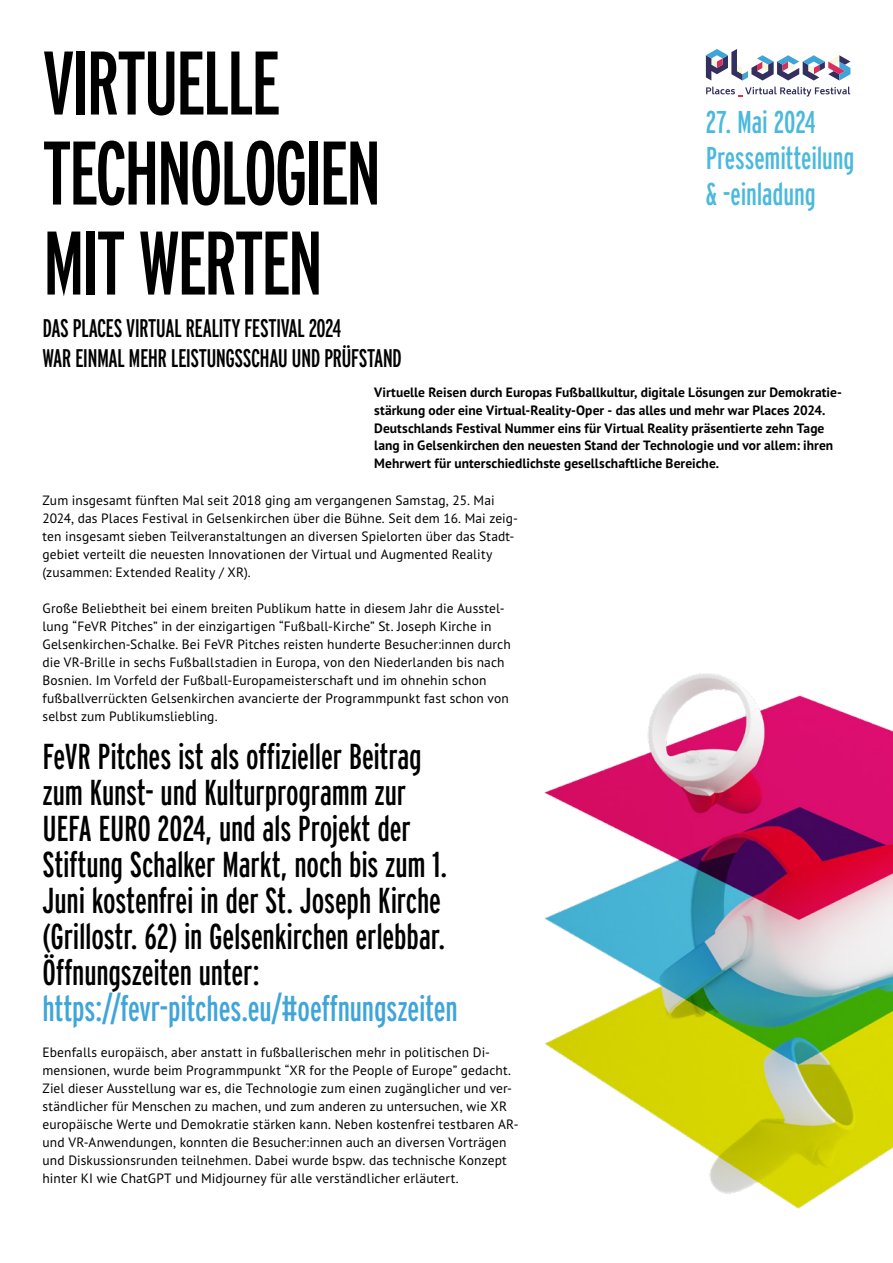
<style>
.page{position:relative;width:893px;height:1263px;background:#fff}
.page>*{position:absolute;margin:0;border:0;box-sizing:border-box;transform-origin:0 0}
.t1{font:90px/90px "Interstate Compressed";letter-spacing:-.035em;color:#000}
.t2{font:36px/36px "Interstate Compressed";letter-spacing:-.005em;color:#000}
.t3{font:36px "Interstate Compressed";letter-spacing:-.005em;color:#3fa5d9}
.t4{font:31.5px/36px "Interstate Compressed";letter-spacing:-.005em;color:#4bb9dc}
.t5{font:25.5px/30px "Interstate Compressed";letter-spacing:-.025em;color:#000}
.t6{font:13.5px/18px "PT Sans Pro";letter-spacing:.01em;color:#000}
.t7{font:700 13.5px/18px "PT Sans Pro";letter-spacing:.005em;color:#000}
</style>
<div class="page">
<img style="left:544px;top:673px;width:349px;height:536px">
<svg style="left:706px;top:49px;width:144px;height:32px"></svg>
<svg style="left:706px;top:87px;width:144px;height:10px"></svg>
<h1 class="t1" style="left:43px;top:37px;width:341px">VIRTUELLE<br>TECHNOLOGIEN<br>MIT WERTEN</h1>
<h3 class="t5" style="left:43px;top:312px;width:361px">DAS PLACES VIRTUAL REALITY FESTIVAL 2024<br>WAR EINMAL MEHR LEISTUNGSSCHAU UND PRÜFSTAND</h3>
<h3 class="t4" style="left:706px;top:103px;width:150px">27. Mai 2024<br>Pressemitteilung &amp; -einladung</h3>
<p class="t7" style="left:374px;top:382px;width:469px">Virtuelle Reisen durch Europas Fußballkultur, digitale Lösungen zur Demokratie&shy;stärkung oder eine Virtual-Reality-Oper - das alles und mehr war Places 2024.<br>Deutschlands Festival Nummer eins für Virtual Reality präsentierte zehn Tage lang in Gelsenkirchen den neuesten Stand der Technologie und vor allem: ihren Mehrwert für unterschiedlichste gesellschaftliche Bereiche.</p>
<p class="t6" style="left:43px;top:490px;width:477px">Zum insgesamt fünften Mal seit 2018 ging am vergangenen Samstag, 25. Mai 2024, das Places Festival in Gelsenkirchen über die Bühne. Seit dem 16. Mai zeig&shy;ten insgesamt sieben Teilveranstaltungen an diversen Spielorten über das Stadt&shy;gebiet verteilt die neuesten Innovationen der Virtual und Augmented Reality (zusammen: Extended Reality / XR).</p>
<p class="t6" style="left:43px;top:598px;width:470px">Große Beliebtheit bei einem breiten Publikum hatte in diesem Jahr die Ausstel&shy;lung “FeVR Pitches” in der einzigartigen “Fußball-Kirche” St. Joseph Kirche in Gelsenkirchen-Schalke. Bei FeVR Pitches reisten hunderte Besucher:innen durch die VR-Brille in sechs Fußballstadien in Europa, von den Niederlanden bis nach Bosnien. Im Vorfeld der Fußball-Europameisterschaft und im ohnehin schon fußballverrückten Gelsenkirchen avancierte der Programmpunkt fast schon von selbst zum Publikumsliebling.</p>
<p class="t2" style="left:43px;top:738px;width:407px">FeVR Pitches ist als offizieller Beitrag zum Kunst- und Kulturprogramm zur UEFA EURO 2024, und als Projekt der Stiftung Schalker Markt, noch bis zum 1.<br>Juni kostenfrei in der St. Joseph Kirche (Grillostr. 62) in Gelsenkirchen erlebbar.<br>Öffnungszeiten unter:</p>
<h2 class="t3" style="left:43px;top:988px;width:417px">https://fevr-pitches.eu/#oeffnungszeiten</h2>
<p class="t6" style="left:43px;top:1042px;width:478px">Ebenfalls europäisch, aber anstatt in fußballerischen mehr in politischen Di&shy;mensionen, wurde beim Programmpunkt “XR for the People of Europe” gedacht.<br>Ziel dieser Ausstellung war es, die Technologie zum einen zugänglicher und ver&shy;ständlicher für Menschen zu machen, und zum anderen zu untersuchen, wie XR europäische Werte und Demokratie stärken kann. Neben kostenfrei testbaren AR&shy;und VR-Anwendungen, konnten die Besucher:innen auch an diversen Vorträgen und Diskussionsrunden teilnehmen. Dabei wurde bspw. das technische Konzept hinter KI wie ChatGPT und Midjourney für alle verständlicher erläutert.</p>
</div>
